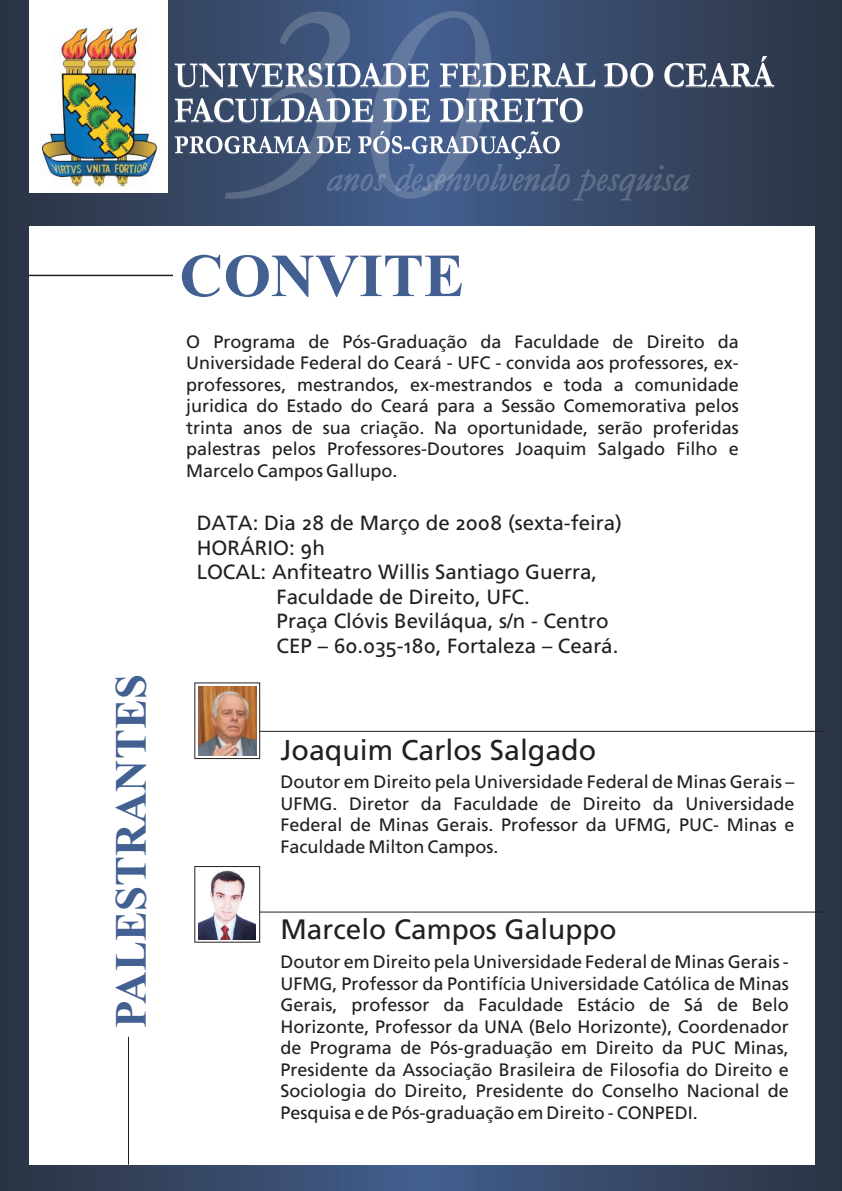
<style>
.page{position:relative;width:842px;height:1191px;background:#fff}
.page>*{position:absolute;margin:0;border:0;box-sizing:border-box;transform-origin:0 0}
.t1{font:700 44.8px "Times New Roman";color:#436092}
.t2{font:28.5px "Frutiger Linotype";color:#231f20}
.t3{font:28px "Frutiger Linotype";color:#231f20}
.t4{font:20.5px "Frutiger Linotype";color:#231f20}
.t5{font:18px/21.5px "Frutiger Linotype";color:#231f20;text-align:justify}
</style>
<div class="page">
<div style="left:416px;top:0;width:426px;height:1190px;background:linear-gradient(to right,#496492,#2b3342)"></div>
<div style="left:0;top:0;width:427px;height:1190px;background:linear-gradient(to right,#353d4a,#486392)"></div>
<svg style="left:225px;top:11px;width:267px;height:120px;background:#465c84"></svg>
<svg style="left:175px;top:63px;width:254px;height:26px"></svg>
<svg style="left:440px;top:56px;width:334px;height:32px"></svg>
<svg style="left:175px;top:98px;width:408px;height:26px"></svg>
<svg style="left:175px;top:131px;width:514px;height:69px;background:#4f6283"></svg>
<img style="left:29px;top:25px;width:138px;height:167px">
<div style="left:29px;top:0;width:138px;height:25px;background:#fff"></div>
<div style="left:29px;top:226px;width:786px;height:938px;background:#fff"></div>
<div style="left:194px;top:682px;width:66px;height:77px;border:1px solid #231f20"></div>
<div style="left:194px;top:866px;width:66px;height:76px;border:1px solid #231f20"></div>
<img style="left:199px;top:870px;width:57px;height:69px">
<img style="left:198px;top:687px;width:58px;height:68px">
<svg style="left:182px;top:255px;width:280px;height:42px"></svg>
<hr style="left:29px;top:275px;width:144px;height:1px;background:#231f20">
<hr style="left:260px;top:911px;width:563px;height:1px;background:#231f20">
<hr style="left:260px;top:731px;width:563px;height:1px;background:#231f20">
<hr style="left:128px;top:1036px;width:1px;height:128px;background:#231f20">
<h1 class="t1" style="left:116px;top:1027px;width:354px;rotate:-90deg">PALESTRANTES</h1>
<p class="t5" style="left:186px;top:332px;width:554px">O Programa de Pós-Graduação da Faculdade de Direito da Universidade Federal do Ceará - UFC - convida aos professores, ex&shy;professores, mestrandos, ex-mestrandos e toda a comunidade juridica do Estado do Ceará para a Sessão Comemorativa pelos trinta anos de sua criação. Na oportunidade, serão proferidas palestras pelos Professores-Doutores Joaquim Salgado Filho e Marcelo Campos Gallupo.</p>
<p class="t4" style="left:197px;top:514px;width:427px">DATA: Dia 28 de Março de 2008 (sexta-feira)</p>
<p class="t4" style="left:197px;top:539px;width:130px">HORÁRIO: 9h</p>
<p class="t4" style="left:197px;top:564px;width:402px">LOCAL: Anfiteatro Willis Santiago Guerra,</p>
<p class="t4" style="left:277px;top:588px;width:255px">Faculdade de Direito, UFC.</p>
<p class="t4" style="left:277px;top:613px;width:333px">Praça Clóvis Beviláqua, s/n - Centro</p>
<p class="t4" style="left:277px;top:637px;width:343px">CEP – 60.035-180, Fortaleza – Ceará.</p>
<h2 class="t2" style="left:281px;top:738px;width:317px">Joaquim Carlos Salgado</h2>
<p class="t5" style="left:281px;top:772px;width:515px">Doutor em Direito pela Universidade Federal de Minas Gerais – UFMG. Diretor da Faculdade de Direito da Universidade Federal de Minas Gerais. Professor da UFMG, PUC- Minas e Faculdade Milton Campos.</p>
<h3 class="t3" style="left:281px;top:917px;width:338px">Marcelo Campos Galuppo</h3>
<p class="t5" style="left:281px;top:952px;width:510px">Doutor em Direito pela Universidade Federal de Minas Gerais - UFMG, Professor da Pontifícia Universidade Católica de Minas Gerais, professor da Faculdade Estácio de Sá de Belo Horizonte, Professor da UNA (Belo Horizonte), Coordenador de Programa de Pós-graduação em Direito da PUC Minas, Presidente da Associação Brasileira de Filosofia do Direito e Sociologia do Direito, Presidente do Conselho Nacional de Pesquisa e de Pós-graduação em Direito - CONPEDI.</p>
</div>
